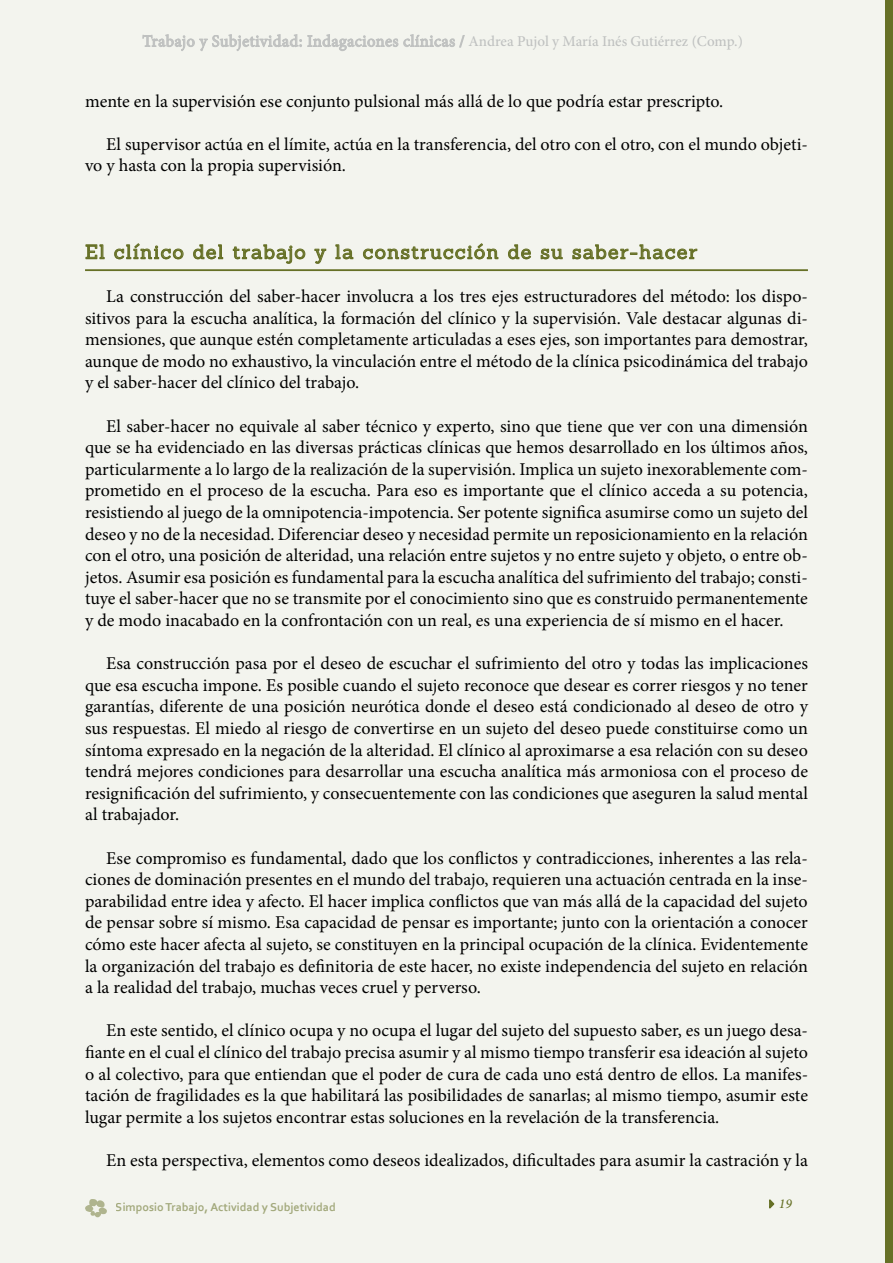
<style>
.page{position:relative;width:893px;height:1263px;background:#f3f4ee}
.page>*{position:absolute;margin:0;border:0;box-sizing:border-box;transform-origin:0 0}
.t1{font:19.5px "Sanchez";letter-spacing:.07em;color:#667026}
.t2{font:18px/21.6px "Minion Pro";color:#000;text-align:justify}
.t3{font:italic 500 13.5px "Minion Pro";color:#667026}
.t4{font:700 12px "Corbel";color:#667026}
</style>
<div class="page">
<svg style="left:142px;top:34px;width:323px;height:17px"></svg>
<svg style="left:769px;top:1199px;width:6px;height:10px"></svg>
<div style="left:885px;top:0;width:8px;height:1263px;background:#667026"></div>
<svg style="left:85px;top:1199px;width:22px;height:19px"></svg>
<hr style="left:85px;top:269px;width:723px;height:2px;background:#667026">
<svg style="left:86px;top:244px;width:19px;height:15px"></svg>
<svg style="left:114px;top:243px;width:69px;height:16px"></svg>
<svg style="left:193px;top:244px;width:30px;height:15px"></svg>
<svg style="left:233px;top:244px;width:72px;height:20px"></svg>
<svg style="left:315px;top:249px;width:11px;height:15px"></svg>
<svg style="left:336px;top:244px;width:17px;height:15px"></svg>
<svg style="left:363px;top:243px;width:135px;height:16px"></svg>
<svg style="left:508px;top:244px;width:23px;height:15px"></svg>
<svg style="left:541px;top:249px;width:22px;height:10px"></svg>
<svg style="left:573px;top:244px;width:124px;height:15px"></svg>
<p class="t2" style="left:85px;top:90px;width:640px">mente en la supervisión ese conjunto pulsional más allá de lo que podría estar prescripto.</p>
<p class="t2" style="left:85px;top:133px;width:724px;text-indent:21px">El supervisor actúa en el límite, actúa en la transferencia, del otro con el otro, con el mundo objeti&shy;vo y hasta con la propia supervisión.</p>
<p class="t1" style="left:85px;top:239px;width:613px">El clínico del trabajo y la construcción de su saber-hacer</p>
<p class="t2" style="left:85px;top:285px;width:724px;text-indent:21px">La construcción del saber-hacer involucra a los tres ejes estructuradores del método: los dispo&shy;sitivos para la escucha analítica, la formación del clínico y la supervisión. Vale destacar algunas di&shy;mensiones, que aunque estén completamente articuladas a eses ejes, son importantes para demostrar, aunque de modo no exhaustivo, la vinculación entre el método de la clínica psicodinámica del trabajo y el saber-hacer del clínico del trabajo.</p>
<p class="t2" style="left:85px;top:415px;width:724px;text-indent:21px">El saber-hacer no equivale al saber técnico y experto, sino que tiene que ver con una dimensión que se ha evidenciado en las diversas prácticas clínicas que hemos desarrollado en los últimos años, particularmente a lo largo de la realización de la supervisión. Implica un sujeto inexorablemente com&shy;prometido en el proceso de la escucha. Para eso es importante que el clínico acceda a su potencia, resistiendo al juego de la omnipotencia-impotencia. Ser potente significa asumirse como un sujeto del deseo y no de la necesidad. Diferenciar deseo y necesidad permite un reposicionamiento en la relación con el otro, una posición de alteridad, una relación entre sujetos y no entre sujeto y objeto, o entre ob&shy;jetos. Asumir esa posición es fundamental para la escucha analítica del sufrimiento del trabajo; consti&shy;tuye el saber-hacer que no se transmite por el conocimiento sino que es construido permanentemente y de modo inacabado en la confrontación con un real, es una experiencia de sí mismo en el hacer.</p>
<p class="t2" style="left:85px;top:653px;width:724px;text-indent:21px">Esa construcción pasa por el deseo de escuchar el sufrimiento del otro y todas las implicaciones que esa escucha impone. Es posible cuando el sujeto reconoce que desear es correr riesgos y no tener garantías, diferente de una posición neurótica donde el deseo está condicionado al deseo de otro y sus respuestas. El miedo al riesgo de convertirse en un sujeto del deseo puede constituirse como un síntoma expresado en la negación de la alteridad. El clínico al aproximarse a esa relación con su deseo tendrá mejores condiciones para desarrollar una escucha analítica más armoniosa con el proceso de resignificación del sufrimiento, y consecuentemente con las condiciones que aseguren la salud mental al trabajador.</p>
<p class="t2" style="left:85px;top:847px;width:724px;text-indent:21px">Ese compromiso es fundamental, dado que los conflictos y contradicciones, inherentes a las rela&shy;ciones de dominación presentes en el mundo del trabajo, requieren una actuación centrada en la inse&shy;parabilidad entre idea y afecto. El hacer implica conflictos que van más allá de la capacidad del sujeto de pensar sobre sí mismo. Esa capacidad de pensar es importante; junto con la orientación a conocer cómo este hacer afecta al sujeto, se constituyen en la principal ocupación de la clínica. Evidentemente la organización del trabajo es definitoria de este hacer, no existe independencia del sujeto en relación a la realidad del trabajo, muchas veces cruel y perverso.</p>
<p class="t2" style="left:85px;top:1020px;width:724px;text-indent:21px">En este sentido, el clínico ocupa y no ocupa el lugar del sujeto del supuesto saber, es un juego desa&shy;fiante en el cual el clínico del trabajo precisa asumir y al mismo tiempo transferir esa ideación al sujeto o al colectivo, para que entiendan que el poder de cura de cada uno está dentro de ellos. La manifes&shy;tación de fragilidades es la que habilitará las posibilidades de sanarlas; al mismo tiempo, asumir este lugar permite a los sujetos encontrar estas soluciones en la revelación de la transferencia.</p>
<p class="t2" style="left:106px;top:1149px;width:703px">En esta perspectiva, elementos como deseos idealizados, dificultades para asumir la castración y la</p>
<p class="t4" style="left:116px;top:1199px;width:222px">Simposio Trabajo, Actividad y Subjetividad</p>
<p class="t3" style="left:779px;top:1195px;width:15px">19</p>
</div>
